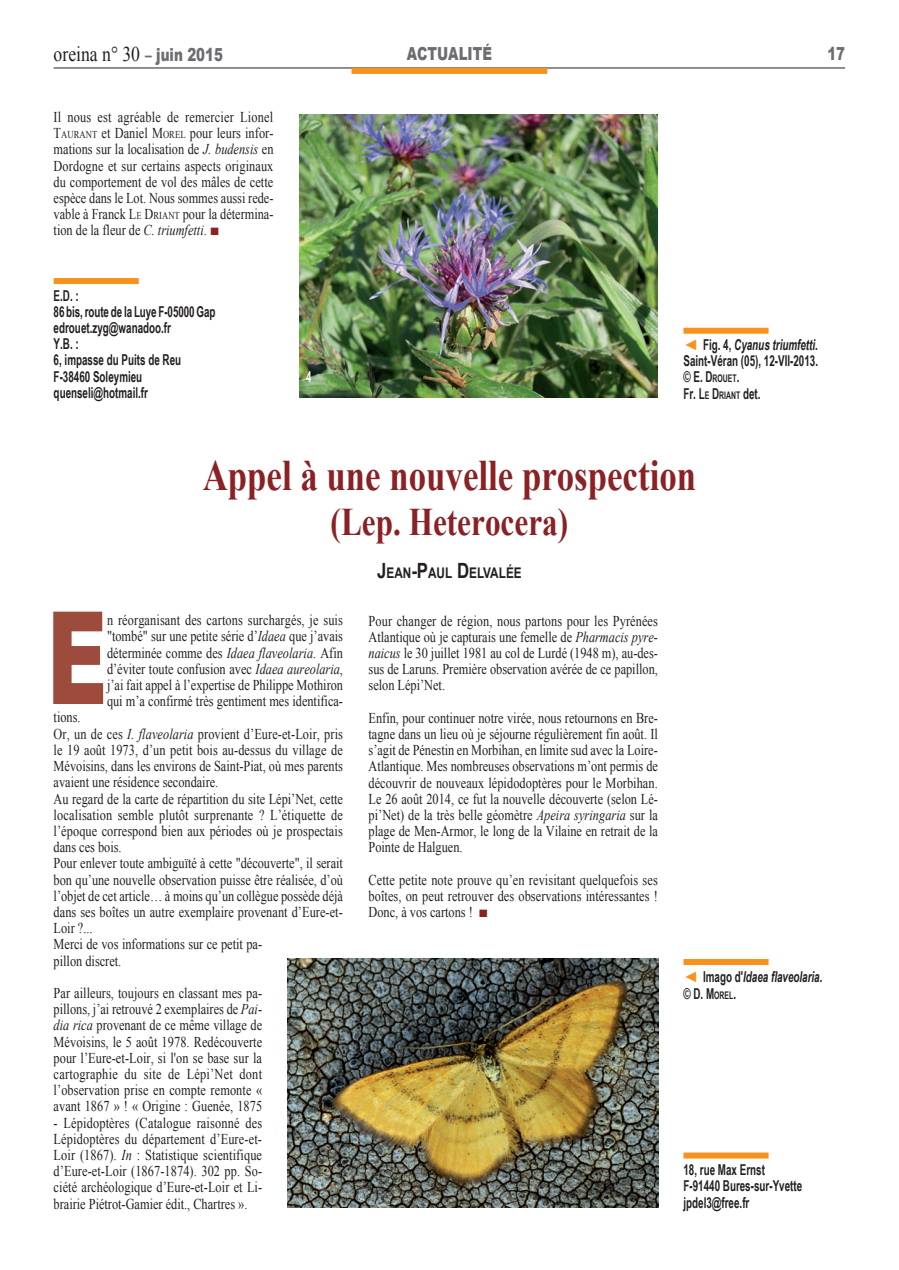
<style>
.page{position:relative;width:899px;height:1270px;background:#fff}
.page>*{position:absolute;margin:0;border:0;box-sizing:border-box;transform-origin:0 0}
.t1{font:900 129px "Arial";color:#9d4b3d;scale:.64 1}
.t2{font:700 43.5px "Times New Roman";color:#8a2124;scale:.8 1}
.t3{font:700 39px "Times New Roman";color:#8a2124;scale:.8 1}
.t4{font:21px "Times New Roman";color:#231f20;scale:.84 1}
.t5{font:900 18px "Arial";color:#6c6d70;scale:.74 1}
.t6{font:15px/16.2px "Times New Roman";color:#231f20;text-align:justify;scale:.82 1}
.t7{font:700 15px/16.2px "Arial Narrow";color:#231f20;scale:.8 1}
.t8{font:italic 700 15px/16.2px "Arial Narrow";color:#231f20;scale:.8 1}
.t9{font:700 15px "Arial Narrow";color:#fff;scale:.8 1}
.t10{font:700 14.7px "Arial";color:#231f20;scale:.8 1}
.s1{font-family:"Arial";font-weight:900;font-size:18px;color:#6c6d70}
.s2{font-size:10.5px}
.s3{font-style:italic}
.s4{font-style:inherit}
.s5{font-size:16.2px;color:#8a2124}
.s6{font-family:"Arial";font-weight:900;color:#f7931d}
.s7{font-size:21px}
.s8{font-family:"Arial";font-weight:900;font-style:normal;color:#f7931d}
.s9{font-style:normal}
.s10{font-style:normal;font-size:10.5px}
</style>
<div class="page">
<hr style="left:54px;top:68px;width:790px;height:1px;background:#231f20">
<div style="left:351px;top:68px;width:196px;height:6px;background:#f7931d"></div>
<img style="left:299px;top:115px;width:358px;height:282px">
<img style="left:287px;top:958px;width:371px;height:249px">
<div style="left:54px;top:278px;width:85px;height:6px;background:#f7931d"></div>
<div style="left:683px;top:328px;width:85px;height:6px;background:#f7931d"></div>
<div style="left:683px;top:1152px;width:85px;height:6px;background:#f7931d"></div>
<div style="left:683px;top:959px;width:85px;height:6px;background:#f7931d"></div>
<h3 class="t4" style="left:54px;top:40px;width:203px">oreina n° 30 <span class="s1">– juin 2015</span></h3>
<p class="t5" style="left:406px;top:40px;width:117px">ACTUALITÉ</p>
<p class="t5" style="left:827px;top:40px;width:26px">17</p>
<p class="t6" style="left:54px;top:109px;width:269px">Il nous est agréable de remercier Lionel T<span class="s2">AURANT</span> et Daniel M<span class="s2">OREL</span> pour leurs infor&shy;mations sur la localisation de <span class="s3">J. budensis</span> en Dordogne et sur certains aspects originaux du comportement de vol des mâles de cette espèce dans le Lot. Nous sommes aussi rede&shy;vable à Franck L<span class="s2">E</span> <span class="s4">D</span><span class="s2">RIANT</span> pour la détermina&shy;tion de la fleur de <span class="s3">C. triumfetti</span>. <span class="s5">■</span></p>
<p class="t7" style="left:54px;top:286px;width:204px">E.D. :<br>86 bis, route de la Luye F-05000 Gap edrouet.zyg@wanadoo.fr<br>Y.B. :<br>6, impasse du Puits de Reu<br>F-38460 Soleymieu quenseli@hotmail.fr</p>
<p class="t9" style="left:306px;top:365px;width:8px">4</p>
<p class="t7" style="left:683px;top:336px;width:170px"><span class="s6">◄</span> Fig. 4, <span class="s3">Cyanus triumfetti</span>.<br>Saint-Véran (05), 12-VII-2013. © E. D<span class="s2">ROUET</span>.<br>Fr. <span class="s4">L</span><span class="s2">E</span> <span class="s4">D</span><span class="s2">RIANT</span> det.</p>
<h2 class="t2" style="left:203px;top:445px;width:618px">Appel à une nouvelle prospection</h2>
<h3 class="t3" style="left:330px;top:495px;width:298px">(Lep. Heterocera)</h3>
<p class="t10" style="left:377px;top:563px;width:182px"><span class="s7">J</span>EAN<span class="s7">-P</span>AUL <span class="s7">D</span> ELVALÉE</p>
<h1 class="t1" style="left:47px;top:564px;width:79px">E</h1>
<p class="t6" style="left:107px;top:612px;width:289px">n réorganisant des cartons surchargés, je suis "tombé" sur une petite série d’<span class="s3">Idaea</span> que j’avais déterminée comme des <span class="s3">Idaea flaveolaria</span>. Afin d’éviter toute confusion avec <span class="s3">Idaea aureolaria</span>, j’ai fait appel à l’expertise de Philippe Mothiron qui m’a confirmé très gentiment mes identifica-</p>
<p class="t6" style="left:54px;top:709px;width:354px;text-align:left">tions.<br>Or, un de ces <span class="s3">I. flaveolaria</span> provient d’Eure-et-Loir, pris le 19 août 1973, d’un petit bois au-dessus du village de Mévoisins, dans les environs de Saint-Piat, où mes parents avaient une résidence secondaire.<br>Au regard de la carte de répartition du site Lépi’Net, cette localisation semble plutôt surprenante ? L’étiquette de l’époque correspond bien aux périodes où je prospectais dans ces bois.<br>Pour enlever toute ambiguïté à cette "découverte", il serait bon qu’une nouvelle observation puisse être réalisée, d’où l’objet de cet article… à moins qu’un collègue possède déjà dans ses boîtes un autre exemplaire provenant d’Eure-et-Loir ?...<br>Merci de vos informations sur ce petit pa-<br>pillon discret.</p>
<p class="t6" style="left:54px;top:984px;width:256px">Par ailleurs, toujours en classant mes pa&shy;pillons, j’ai retrouvé 2 exemplaires de <span class="s3">Pai&shy;dia rica</span> provenant de ce même village de Mévoisins, le 5 août 1978. Redécouverte pour l’Eure-et-Loir, si l'on se base sur la cartographie du site de Lépi’Net dont l’observation prise en compte remonte « avant 1867 » ! « Origine : Guenée, 1875</p>
<p class="t6" style="left:54px;top:1114px;width:256px">- Lépidoptères (Catalogue raisonné des Lépidoptères du département d’Eure-et-Loir (1867). <span class="s3">In</span> : Statistique scientifique d’Eure-et-Loir (1867-1874). 302 pp. So&shy;ciété archéologique d’Eure-et-Loir et Li&shy;brairie Piétrot-Gamier édit., Chartres ».</p>
<p class="t6" style="left:368px;top:612px;width:354px">Pour changer de région, nous partons pour les Pyrénées Atlantique où je capturais une femelle de <span class="s3">Pharmacis pyre&shy;naicus</span> le 30 juillet 1981 au col de Lurdé (1948 m), au-des&shy;sus de Laruns. Première observation avérée de ce papillon, selon Lépi’Net.</p>
<p class="t6" style="left:368px;top:709px;width:354px">Enfin, pour continuer notre virée, nous retournons en Bre&shy;tagne dans un lieu où je séjourne régulièrement fin août. Il s’agit de Pénestin en Morbihan, en limite sud avec la Loire-Atlantique. Mes nombreuses observations m’ont permis de découvrir de nouveaux lépidodoptères pour le Morbihan.<br>Le 26 août 2014, ce fut la nouvelle découverte (selon Lé&shy;pi’Net) de la très belle géomètre <span class="s3">Apeira syringaria</span> sur la plage de Men-Armor, le long de la Vilaine en retrait de la Pointe de Halguen.</p>
<p class="t6" style="left:368px;top:871px;width:354px">Cette petite note prouve qu’en revisitant quelquefois ses boîtes, on peut retrouver des observations intéressantes !<br>Donc, à vos cartons ! <span class="s5">■</span></p>
<p class="t8" style="left:683px;top:968px;width:175px"><span class="s8">◄</span> <span class="s9">Imago d'</span>Idaea flaveolaria. <span class="s9">© D. M</span><span class="s10">OREL</span><span class="s9">.</span></p>
<p class="t7" style="left:683px;top:1161px;width:150px">18, rue Max Ernst<br>F-91440 Bures-sur-Yvette jpdel3@free.fr</p>
</div>
